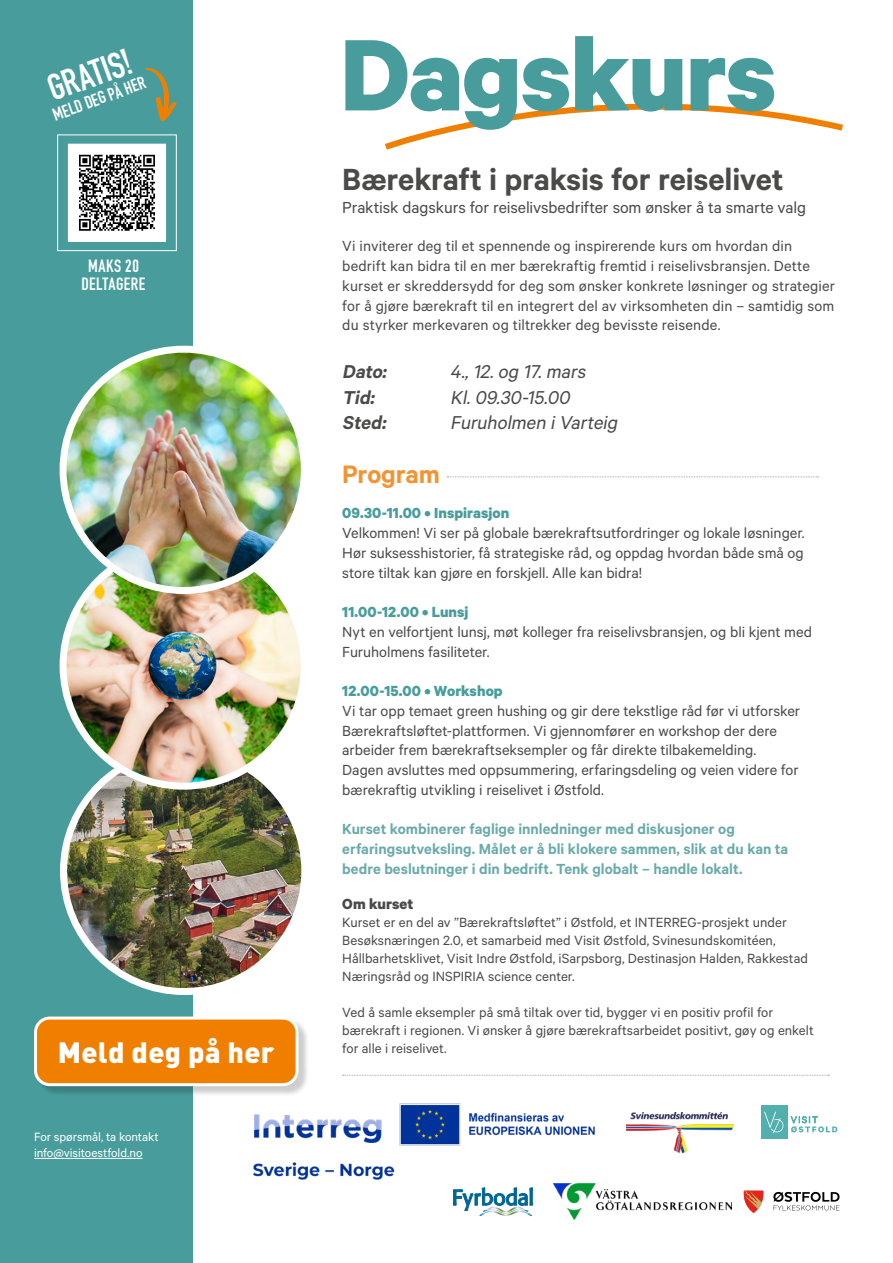
<style>
.page{position:relative;width:893px;height:1263px;background:#fff}
.page>*{position:absolute;margin:0;border:0;box-sizing:border-box;transform-origin:0 0}
.t1{font:700 114.3px "Calibre";letter-spacing:-.01em;color:#489d9c}
.t2{font:700 36.3px "DIN Condensed";color:#fff}
.t3{font:600 34.5px "Calibre";letter-spacing:-.005em;color:#4a4a49}
.t4{font:900 28.95px "DIN";letter-spacing:.01em;color:#fff}
.t5{font:600 28.5px "Calibre";letter-spacing:-.01em;color:#f39332}
.t6{font:italic 21px "Calibre";color:#4a4a49}
.t7{font:italic 600 21px "Calibre";color:#4a4a49}
.t8{font:18px "Calibre";letter-spacing:-.005em;color:#4a4a49}
.t9{font:700 17.55px/18px "DIN Condensed";letter-spacing:.03em;color:#fff;text-align:center}
.t10{font:16.5px/19.8px "Calibre";color:#4a4a49}
.t11{font:600 16.5px/19.8px "Calibre";color:#6baaaa}
.t12{font:700 16.5px "Calibre";letter-spacing:.005em;color:#489d9c}
.t13{font:700 16.5px "Calibre";color:#4a4a49}
.t14{font:15px/18px "Calibre";color:#4a4a49}
.t15{font:13.5px/16.2px "Calibre";letter-spacing:-.005em;color:#fff}
</style>
<div class="page">
<div style="left:0;top:0;width:193px;height:1263px;background:#489d9c"></div>
<img style="left:64px;top:750px;width:241px;height:241px;border-radius:118px">
<div style="left:60px;top:747px;width:248px;height:248px;border:7px solid #fff;border-radius:50%"></div>
<img style="left:63px;top:545px;width:241px;height:241px;border-radius:121px">
<div style="left:60px;top:541px;width:248px;height:249px;border:7px solid #fff;border-radius:50%"></div>
<svg style="left:385px;top:103px;width:458px;height:47px"></svg>
<img style="left:63px;top:349px;width:241px;height:241px;border-radius:121px">
<div style="left:60px;top:346px;width:248px;height:248px;border:7px solid #fff;border-radius:50%"></div>
<div style="left:36px;top:1018px;width:273px;height:79px;background:#000;opacity:.2"></div>
<div style="left:36px;top:1018px;width:261px;height:67px;background:#f07f00;border-radius:14px"></div>
<div style="left:34px;top:1016px;width:264px;height:70px;border:3px solid #fff;border-radius:14px"></div>
<hr style="left:34px;top:1158px;width:109px;height:1px;background:#fff">
<svg style="left:145px;top:68px;width:32px;height:53px"></svg>
<div style="left:57px;top:135px;width:120px;height:116px;border:1px solid #fff"></div>
<svg style="left:343px;top:1075px;width:486px;height:1px"></svg>
<svg style="left:447px;top:476px;width:371px;height:1px"></svg>
<div style="left:68px;top:144px;width:98px;height:97px;background:#fff"></div>
<svg style="left:79px;top:155px;width:76px;height:76px"></svg>
<div style="left:68px;top:144px;width:98px;height:98px;border:1px solid #fff"></div>
<img style="left:567px;top:1190px;width:165px;height:30px">
<svg style="left:453px;top:1200px;width:79px;height:16px"></svg>
<svg style="left:744px;top:1190px;width:20px;height:23px"></svg>
<svg style="left:773px;top:1192px;width:66px;height:18px"></svg>
<div style="left:761px;top:1105px;width:27px;height:34px;background:#51afae"></div>
<svg style="left:764px;top:1112px;width:19px;height:21px"></svg>
<svg style="left:791px;top:1116px;width:46px;height:16px"></svg>
<img style="left:626px;top:1113px;width:107px;height:39px">
<img style="left:234px;top:1085px;width:382px;height:115px">
<h2 class="t2" style="left:41px;top:67px;width:88px;rotate:-20deg">GRATIS!</h2>
<p class="t9" style="left:50px;top:107px;width:99px;rotate:-20deg">MELD DEG PÅ HER</p>
<p class="t9" style="left:81px;top:257px;width:66px">MAKS 20<br>DELTAGERE</p>
<h3 class="t4" style="left:58px;top:1033px;width:218px">Meld deg på her</h3>
<p class="t15" style="left:34px;top:1128px;width:126px">For spørsmål, ta kontakt info@visitoestfold.no</p>
<h1 class="t1" style="left:340px;top:5px;width:438px">Dagskurs</h1>
<h3 class="t3" style="left:342px;top:159px;width:443px">Bærekraft i praksis for reiselivet</h3>
<p class="t8" style="left:342px;top:197px;width:465px">Praktisk dagskurs for reiselivsbedrifter som ønsker å ta smarte valg</p>
<p class="t10" style="left:342px;top:236px;width:494px">Vi inviterer deg til et spennende og inspirerende kurs om hvordan din bedrift kan bidra til en mer bærekraftig fremtid i reiselivsbransjen. Dette kurset er skreddersydd for deg som ønsker konkrete løsninger og strategier for å gjøre bærekraft til en integrert del av virksomheten din – samtidig som du styrker merkevaren og tiltrekker deg bevisste reisende.</p>
<p class="t7" style="left:342px;top:359px;width:50px">Dato:</p>
<p class="t6" style="left:450px;top:360px;width:141px">4.,12.og 17.mars</p>
<p class="t7" style="left:342px;top:385px;width:38px">Tid:</p>
<p class="t6" style="left:450px;top:385px;width:125px">Kl.09.30-15.00</p>
<p class="t7" style="left:342px;top:410px;width:49px">Sted:</p>
<p class="t6" style="left:450px;top:410px;width:173px">Furuholmen iVarteig</p>
<h3 class="t5" style="left:342px;top:457px;width:99px">Program</h3>
<p class="t12" style="left:342px;top:503px;width:169px">09.30-11.00 • Inspirasjon</p>
<p class="t10" style="left:342px;top:522px;width:464px;text-align:justify">Velkommen! Vi ser på globale bærekraftsutfordringer og lokale løsninger.<br>Hør suksesshistorier, få strategiske råd, og oppdag hvordan både små og store tiltak kan gjøre en forskjell. Alle kan bidra!</p>
<p class="t12" style="left:342px;top:602px;width:128px">11.00-12.00 • Lunsj</p>
<p class="t10" style="left:342px;top:621px;width:471px">Nyt en velfortjent lunsj, møt kolleger fra reiselivsbransjen, og bli kjent med<br>Furuholmens fasiliteter.</p>
<p class="t12" style="left:342px;top:681px;width:162px">12.00-15.00 • Workshop</p>
<p class="t10" style="left:342px;top:700px;width:459px">Vi tar opp temaet green hushing og gir dere tekstlige råd før vi utforsker Bærekraftsløftet-plattformen. Vi gjennomfører en workshop der dere arbeider frem bærekraftseksempler og får direkte tilbakemelding.<br>Dagen avsluttes med oppsummering, erfaringsdeling og veien videre for bærekraftig utvikling i reiselivet i Østfold.</p>
<p class="t11" style="left:342px;top:819px;width:447px">Kurset kombinerer faglige innledninger med diskusjoner og erfaringsutveksling. Målet er å bli klokere sammen, slik at du kan ta bedre beslutninger i din bedrift. Tenk globalt – handle lokalt.</p>
<p class="t13" style="left:342px;top:894px;width:73px">Om kurset</p>
<p class="t14" style="left:342px;top:913px;width:467px">Kurset er en del av ”Bærekraftsløftet” i Østfold, et INTERREG-prosjekt under Besøksnæringen 2.0, et samarbeid med Visit Østfold, Svinesundskomitéen, Hållbarhetsklivet, Visit Indre Østfold, iSarpsborg, Destinasjon Halden, Rakkestad Næringsråd og INSPIRIA science center.</p>
<p class="t14" style="left:342px;top:1003px;width:473px">Ved å samle eksempler på små tiltak over tid, bygger vi en positiv profil for bærekraft i regionen. Vi ønsker å gjøre bærekraftsarbeidet positivt, gøy og enkelt for alle i reiselivet.</p>
</div>
